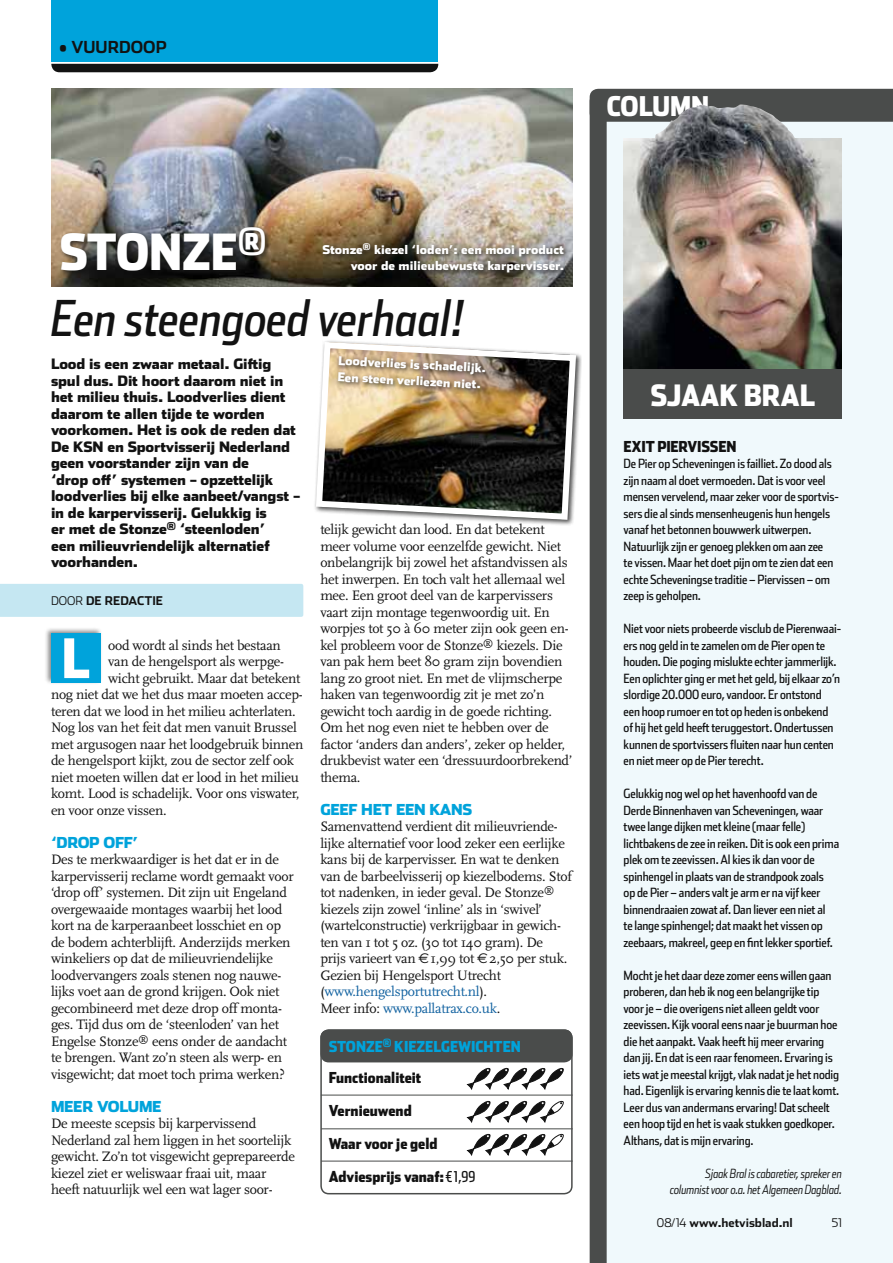
<style>
.page{position:relative;width:893px;height:1263px;background:#fff}
.page>*{position:absolute;margin:0;border:0;box-sizing:border-box;transform-origin:0 0}
.t1{font:900 54px "Stainless Cond";color:#fff}
.t2{font:italic 49.5px/66px "Stainless Cond";color:#121212}
.t3{font:900 29.25px "Stainless Cond";letter-spacing:-.005em;color:#fff}
.t4{font:900 27px "Stainless Cond";color:#fff}
.t5{font:700 16.5px "Stainless";color:#121212}
.t6{font:900 15px "Stainless Cond";color:#121212}
.t7{font:900 15px "Stainless";letter-spacing:-.02em;color:#00a3db}
.t8{font:900 15px "Stainless Cond";color:#00a3db}
.t9{font:14.25px/16.5px "Scala";letter-spacing:-.02em;color:#121212}
.t10{font:900 14.25px/16.5px "Stainless";letter-spacing:-.01em;color:#121212}
.t11{font:12.75px/16.5px "Stainless Cond";letter-spacing:-.01em;color:#121212}
.t12{font:italic 300 12.75px/16.5px "Stainless Cond";letter-spacing:-.01em;color:#121212;text-align:right;scale:.95 1}
.t13{font:900 12px/16.5px "Stainless";color:#fff;text-align:right}
.t14{font:700 12px "Stainless";color:#121212}
.t15{font:300 12px "Stainless";color:#121212}
.s1{font-weight:900;font-style:normal;color:#fff}
.s2{font-family:"Euro Sans"}
.s3{color:#0f609f}
.s4{font-weight:300}
.s5{font-family:"Stainless Comp";font-weight:400}
</style>
<div class="page">
<div style="left:51px;top:0;width:387px;height:62px;background:#00a3db"></div>
<div style="left:51px;top:64px;width:387px;height:8px;background:#121212"></div>
<svg style="left:590px;top:89px;width:303px;height:1174px"></svg>
<img style="left:624px;top:138px;width:218px;height:231px">
<div style="left:624px;top:369px;width:218px;height:50px;background:#4a4c4b"></div>
<div style="left:320px;top:1029px;width:253px;height:165px;border:2px solid #4a4c4b;border-radius:8px"></div>
<div style="left:320px;top:1029px;width:253px;height:33px;background:#4a4c4b;border-radius:9px"></div>
<hr style="left:321px;top:1128px;width:252px;height:1px;background:#4a4c4b">
<hr style="left:321px;top:1095px;width:252px;height:1px;background:#4a4c4b">
<hr style="left:321px;top:1161px;width:252px;height:1px;background:#4a4c4b">
<svg style="left:467px;top:1067px;width:97px;height:23px"></svg>
<svg style="left:467px;top:1100px;width:97px;height:23px"></svg>
<svg style="left:467px;top:1133px;width:97px;height:23px"></svg>
<img style="left:637px;top:104px;width:187px;height:195px">
<div style="left:0;top:584px;width:303px;height:33px;background:#c5e7f2"></div>
<img style="left:51px;top:89px;width:522px;height:198px">
<div style="left:313px;top:339px;width:269px;height:187px;background:#121212;opacity:.75"></div>
<img style="left:313px;top:339px;width:266px;height:184px">
<div style="left:59px;top:225px;width:212px;height:53px;background:#121212;opacity:.75"></div>
<div style="left:44px;top:626px;width:59px;height:59px;background:#121212;opacity:.5"></div>
<div style="left:51px;top:633px;width:50px;height:50px;background:#00a3db"></div>
<div style="left:320px;top:241px;width:250px;height:38px;background:#121212;opacity:.75"></div>
<div style="left:335px;top:353px;width:156px;height:42px;background:#121212;opacity:.75"></div>
<p class="t5" style="left:59px;top:37px;width:109px">• Vuurdoop</p>
<h3 class="t4" style="left:607px;top:90px;width:101px">Column</h3>
<h2 class="t2" style="left:51px;top:219px;width:416px"><span class="s1">STONZE</span><sup>®<br></sup>Een steengoed verhaal!</h2>
<p class="t10" style="left:51px;top:355px;width:251px">Lood is een zwaar metaal. Giftig spul dus. Dit hoort daarom niet in het milieu thuis. Loodverlies dient daarom te allen tijde te worden voorkomen. Het is ook de reden dat<br>De KSN en Sportvisserij Nederland geen voorstander zijn van de<br>‘drop off’ systemen – opzettelijk loodverlies bij elke aanbeet/vangst – in de karpervisserij. Gelukkig is<br>er met de Stonze<sup>®</sup> ‘steenloden’<br>een milieuvriendelijk alternatief voorhanden.</p>
<p class="t13" style="left:322px;top:241px;width:243px">Stonze<sup>®</sup> kiezel ‘loden’: een mooi product voor de milieubewuste karpervisser.</p>
<p class="t13" style="left:339px;top:352px;width:149px;text-align:left;rotate:3deg">Loodverlies is schadelijk.<br>Een steen verliezen niet.</p>
<p class="t9" style="left:320px;top:522px;width:254px">telijk gewicht dan lood. En dat betekent meer volume voor eenzelfde gewicht. Niet onbelangrijk bij zowel het afstandvissen als het inwerpen. En toch valt het allemaal wel mee. Een groot deel van de karpervissers vaart zijn montage tegenwoordig uit. En worpjes tot 50 à 60 meter zijn ook geen en&shy;kel probleem voor de Stonze<sup>®</sup> kiezels. Die van pak hem beet 80 gram zijn bovendien lang zo groot niet. En met de vlijmscherpe haken van tegenwoordig zit je met zo’n gewicht toch aardig in de goede richting.<br>Om het nog even niet te hebben over de factor ‘anders dan anders’, zeker op helder, drukbevist water een ‘dressuurdoorbrekend’ thema.</p>
<p class="t7" style="left:320px;top:800px;width:154px">GEEF HET EEN KANS</p>
<p class="t9" style="left:320px;top:819px;width:253px">Samenvattend verdient dit milieuvriende&shy;lijke alternatief voor lood zeker een eerlijke kans bij de karpervisser. En wat te denken van de barbeelvisserij op kiezelbodems. Stof tot nadenken, in ieder geval. De Stonze<sup>® </sup>kiezels zijn zowel ‘inline’ als in ‘swivel’ (wartelconstructie) verkrijgbaar in gewich&shy;ten van 1 tot 5 oz. (30 tot 140 gram). De prijs varieert van <span class="s2">€</span> 1,99 tot <span class="s2">€</span> 2,50 per stuk.<br>Gezien bij Hengelsport Utrecht (<span class="s3">www.hengelsportutrecht.nl</span>).<br>Meer info: <span class="s3">www.pallatrax.co.uk</span>.</p>
<p class="t14" style="left:51px;top:593px;width:113px"><span class="s4">DOOR</span> DE REDACTIE</p>
<h1 class="t1" style="left:62px;top:625px;width:26px">L</h1>
<p class="t9" style="left:108px;top:637px;width:174px">ood wordt al sinds het bestaan</p>
<p class="t9" style="left:108px;top:654px;width:177px">van de hengelsport als werpge-</p>
<p class="t9" style="left:108px;top:670px;width:194px">wicht gebruikt. Maar dat betekent</p>
<p class="t9" style="left:51px;top:687px;width:253px">nog niet dat we het dus maar moeten accep-</p>
<p class="t9" style="left:51px;top:703px;width:246px">teren dat we lood in het milieu achterlaten.</p>
<p class="t9" style="left:51px;top:720px;width:247px">Nog los van het feit dat men vanuit Brussel</p>
<p class="t9" style="left:51px;top:736px;width:254px">met argusogen naar het loodgebruik binnen</p>
<p class="t9" style="left:51px;top:753px;width:245px">de hengelsport kijkt, zou de sector zelf ook</p>
<p class="t9" style="left:51px;top:769px;width:249px">niet moeten willen dat er lood in het milieu</p>
<p class="t9" style="left:51px;top:786px;width:250px">komt. Lood is schadelijk. Voor ons viswater,</p>
<p class="t9" style="left:51px;top:802px;width:117px">en voor onze vissen.</p>
<p class="t7" style="left:51px;top:833px;width:89px">‘DROP OFF’</p>
<p class="t9" style="left:51px;top:852px;width:244px">Des te merkwaardiger is het dat er in de karpervisserij reclame wordt gemaakt voor ‘drop off’ systemen. Dit zijn uit Engeland overgewaaide montages waarbij het lood kort na de karperaanbeet losschiet en op de bodem achterblijft. Anderzijds merken winkeliers op dat de milieuvriendelijke loodvervangers zoals stenen nog nauwe&shy;lijks voet aan de grond krijgen. Ook niet gecombineerd met deze drop off monta&shy;ges. Tijd dus om de ‘steenloden’ van het Engelse Stonze<sup>®</sup> eens onder de aandacht te brengen. Want zo’n steen als werp- en visgewicht; dat moet toch prima werken?</p>
<p class="t7" style="left:51px;top:1097px;width:112px">MEER VOLUME</p>
<p class="t9" style="left:51px;top:1116px;width:246px">De meeste scepsis bij karpervissend Nederland zal hem liggen in het soortelijk gewicht. Zo’n tot visgewicht geprepareerde kiezel ziet er weliswaar fraai uit, maar heeft natuurlijk wel een wat lager soor-</p>
<p class="t8" style="left:329px;top:1037px;width:194px">STONZE<sup>®</sup> KIEZELGEWICHTEN</p>
<p class="t6" style="left:329px;top:1069px;width:94px">Functionaliteit</p>
<p class="t6" style="left:329px;top:1102px;width:84px">Vernieuwend</p>
<p class="t6" style="left:329px;top:1135px;width:110px">Waar voor je geld</p>
<p class="t6" style="left:329px;top:1168px;width:148px">Adviesprijs vanaf:<span class="s5">€1,99</span></p>
<h3 class="t3" style="left:650px;top:377px;width:166px">Sjaak bral</h3>
<p class="t6" style="left:624px;top:437px;width:114px">EXIT PIERVISSEN</p>
<p class="t11" style="left:624px;top:455px;width:217px">De Pier op Scheveningen is failliet. Zo dood als zijn naam al doet vermoeden. Dat is voor veel mensen vervelend, maar zeker voor de sportvis&shy;sers die al sinds mensenheugenis hun hengels vanaf het betonnen bouwwerk uitwerpen.<br>Natuurlijk zijn er genoeg plekken om aan zee<br>te vissen. Maar het doet pijn om te zien dat een echte Scheveningse traditie – Piervissen – om zeep is geholpen.</p>
<p class="t11" style="left:624px;top:620px;width:219px">Niet voor niets probeerde visclub de Pierenwaai&shy;ers nog geld in te zamelen om de Pier open te houden. Die poging mislukte echter jammerlijk.<br>Een oplichter ging er met het geld, bij elkaar zo’n slordige 20.000 euro, vandoor. Er ontstond een hoop rumoer en tot op heden is onbekend<br>of hij het geld heeft teruggestort. Ondertussen kunnen de sportvissers fluiten naar hun centen en niet meer op de Pier terecht.</p>
<p class="t11" style="left:624px;top:785px;width:217px">Gelukkig nog wel op het havenhoofd van de Derde Binnenhaven van Scheveningen, waar twee lange dijken met kleine (maar felle) lichtbakens de zee in reiken. Dit is ook een prima plek om te zeevissen. Al kies ik dan voor de spinhengel in plaats van de strandpook zoals<br>op de Pier – anders valt je arm er na vijf keer binnendraaien zowat af. Dan liever een niet al<br>te lange spinhengel; dat maakt het vissen op zeebaars, makreel, geep en fint lekker sportief.</p>
<p class="t11" style="left:624px;top:967px;width:217px">Mocht je het daar deze zomer eens willen gaan proberen, dan heb ik nog een belangrijke tip voor je – die overigens niet alleen geldt voor zeevissen. Kijk vooral eens naar je buurman hoe die het aanpakt. Vaak heeft hij meer ervaring dan jij. En dat is een raar fenomeen. Ervaring is iets wat je meestal krijgt, vlak nadat je het nodig had. Eigenlijk is ervaring kennis die te laat komt.<br>Leer dus van andermans ervaring! Dat scheelt een hoop tijd en het is vaak stukken goedkoper.<br>Althans, dat is mijn ervaring.</p>
<p class="t12" style="left:670px;top:1165px;width:182px">Sjaak Bral is cabaretier, spreker en columnist voor o.a. het Algemeen Dagblad.</p>
<p class="t14" style="left:657px;top:1216px;width:137px"><span class="s4">08/14</span> www.hetvisblad.nl</p>
<p class="t15" style="left:832px;top:1216px;width:12px">51</p>
</div>
